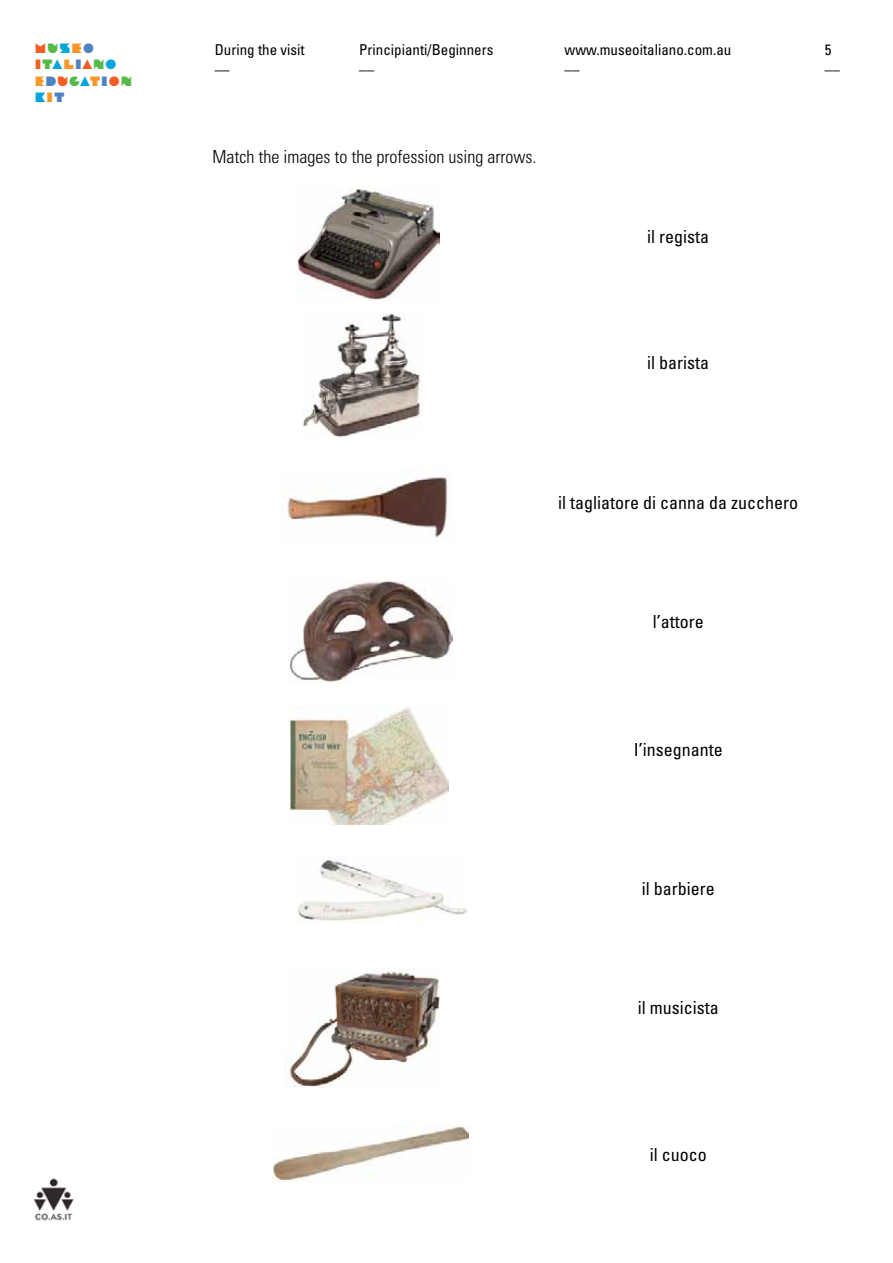
<style>
.page{position:relative;width:893px;height:1263px;background:#fff}
.page>*{position:absolute;margin:0;border:0;box-sizing:border-box;transform-origin:0 0}
.t1{font:condensed 18px "Univers";color:#000}
.t2{font:300 condensed 18px "Univers";color:#000}
.t3{font:condensed 15px/20.7px "Univers";color:#000}
.t4{font:13.5px/16.5px "Museo Italiano";color:#f15d22}
.s1{color:#54b948}
.s2{color:#00a5d9}
.s3{color:#f89728}
.s4{color:#4e84c4}
</style>
<div class="page">
<img style="left:33px;top:1178px;width:41px;height:43px">
<img style="left:297px;top:188px;width:143px;height:112px">
<img style="left:302px;top:313px;width:119px;height:124px">
<img style="left:282px;top:477px;width:166px;height:61px">
<img style="left:289px;top:580px;width:164px;height:102px">
<img style="left:290px;top:706px;width:158px;height:118px">
<img style="left:296px;top:857px;width:172px;height:66px">
<img style="left:284px;top:968px;width:156px;height:119px">
<img style="left:271px;top:1124px;width:197px;height:57px">
<p class="t4" style="left:34px;top:39px;width:100px">M<span class="s1">U</span><span class="s2">S</span><span class="s3">E</span><span class="s4">O<br></span>I<span class="s1">T</span><span class="s2">A</span><span class="s3">L</span><span class="s4">I</span>A<span class="s1">N</span><span class="s2">O<br></span><span class="s3">E</span><span class="s4">D</span>U<span class="s1">C</span><span class="s2">A</span><span class="s3">T</span><span class="s4">I</span>O<span class="s1">N<br></span><span class="s2">K</span><span class="s3">I</span><span class="s4">T</span></p>
<p class="t3" style="left:215px;top:39px;width:91px">During the visit ––</p>
<p class="t3" style="left:359px;top:39px;width:136px">Principianti/Beginners ––</p>
<p class="t3" style="left:564px;top:39px;width:168px">www.museoitaliano.com.au ––</p>
<p class="t3" style="left:825px;top:39px;width:16px">5 ––</p>
<p class="t2" style="left:213px;top:146px;width:325px">Match the images to the profession using arrows.</p>
<p class="t1" style="left:647px;top:225px;width:63px">il regista</p>
<p class="t1" style="left:647px;top:351px;width:63px">il barista</p>
<p class="t1" style="left:558px;top:491px;width:241px">il tagliatore di canna da zucchero</p>
<p class="t1" style="left:653px;top:610px;width:52px">l’attore</p>
<p class="t1" style="left:634px;top:738px;width:90px">I’insegnante</p>
<p class="t1" style="left:642px;top:877px;width:74px">il barbiere</p>
<p class="t1" style="left:638px;top:996px;width:82px">il musicista</p>
<p class="t1" style="left:650px;top:1143px;width:58px">il cuoco</p>
</div>
